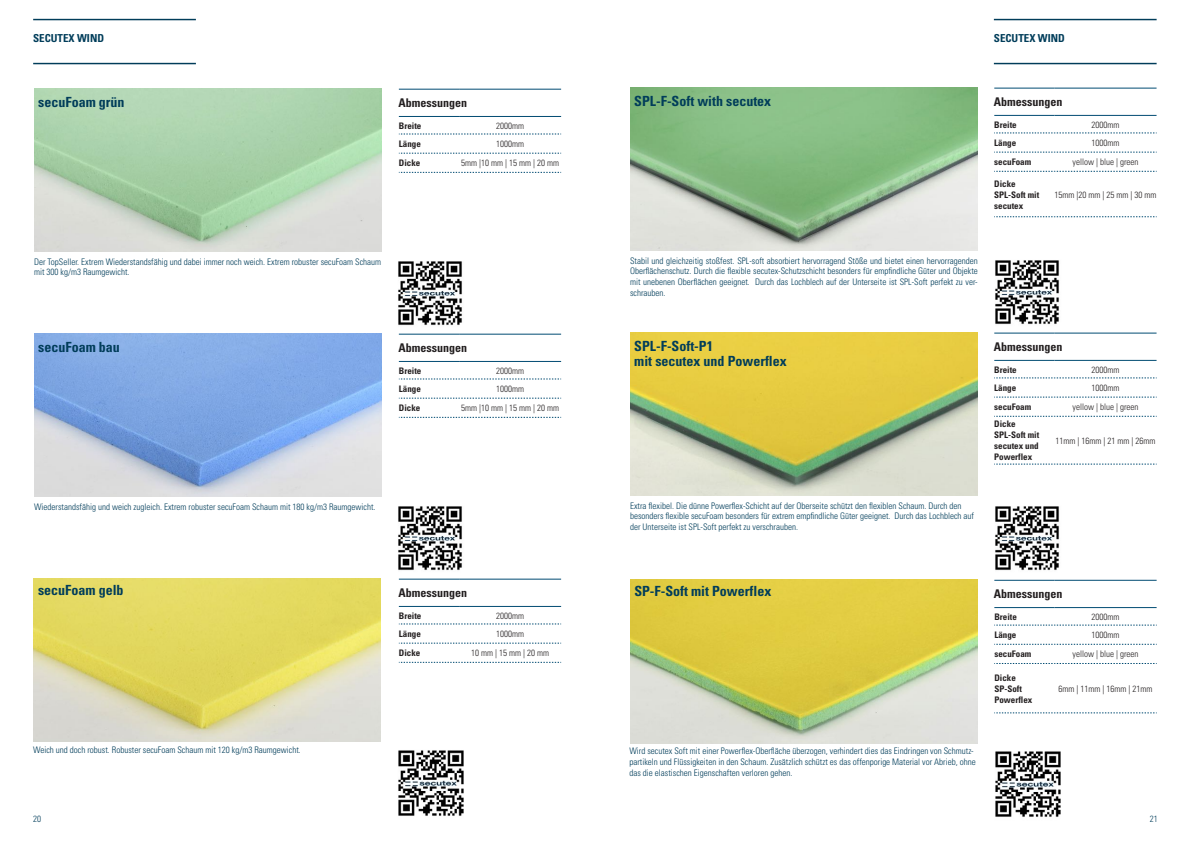
<style>
.page{position:relative;width:1191px;height:842px;background:#fff}
.page>*{position:absolute;margin:0;border:0;box-sizing:border-box;transform-origin:0 0}
.t1{font:700 condensed 14px/15px "Univers";color:#013d5a}
.t2{font:700 condensed 12px "Univers";color:#231f20}
.t3{font:700 condensed 11px "Univers";color:#013d5a}
.t4{font:300 condensed 9px/10.8px "Univers";color:#013d5a}
.t5{font:300 condensed 9px "Univers";color:#231f20}
.t6{font:700 condensed 9px/11px "Univers";color:#231f20}
</style>
<div class="page">
<img style="left:398px;top:750px;width:66px;height:66px">
<img style="left:995px;top:751px;width:66px;height:66px">
<img style="left:398px;top:261px;width:64px;height:65px">
<img style="left:995px;top:260px;width:64px;height:65px">
<img style="left:398px;top:506px;width:64px;height:65px">
<img style="left:995px;top:506px;width:64px;height:65px">
<hr style="left:33px;top:19px;width:163px;height:1px;background:#013d5a">
<hr style="left:33px;top:63px;width:163px;height:1px;background:#013d5a">
<hr style="left:994px;top:19px;width:162px;height:1px;background:#013d5a">
<hr style="left:994px;top:63px;width:162px;height:1px;background:#013d5a">
<img style="left:34px;top:579px;width:347px;height:163px">
<img style="left:34px;top:89px;width:347px;height:163px">
<img style="left:630px;top:580px;width:347px;height:163px">
<img style="left:630px;top:88px;width:347px;height:163px">
<img style="left:34px;top:334px;width:347px;height:163px">
<img style="left:630px;top:333px;width:347px;height:163px">
<hr style="left:459px;top:579px;width:102px;height:1px;background:#004b72">
<hr style="left:459px;top:606px;width:102px;height:1px;background:#004b72">
<svg style="left:399px;top:624px;width:162px;height:1px"></svg>
<svg style="left:399px;top:643px;width:162px;height:1px"></svg>
<svg style="left:399px;top:662px;width:162px;height:1px"></svg>
<hr style="left:399px;top:579px;width:60px;height:1px;background:#004b72">
<hr style="left:399px;top:606px;width:60px;height:1px;background:#004b72">
<hr style="left:1054px;top:580px;width:102px;height:1px;background:#004b72">
<hr style="left:1054px;top:607px;width:102px;height:1px;background:#004b72">
<svg style="left:994px;top:625px;width:162px;height:1px"></svg>
<svg style="left:994px;top:644px;width:162px;height:1px"></svg>
<svg style="left:994px;top:663px;width:162px;height:1px"></svg>
<svg style="left:994px;top:713px;width:161px;height:1px"></svg>
<hr style="left:994px;top:580px;width:60px;height:1px;background:#004b72">
<hr style="left:994px;top:607px;width:60px;height:1px;background:#004b72">
<hr style="left:459px;top:89px;width:102px;height:1px;background:#004b72">
<hr style="left:459px;top:116px;width:102px;height:1px;background:#004b72">
<svg style="left:399px;top:134px;width:162px;height:1px"></svg>
<svg style="left:399px;top:153px;width:162px;height:1px"></svg>
<svg style="left:399px;top:172px;width:162px;height:1px"></svg>
<hr style="left:399px;top:89px;width:60px;height:1px;background:#004b72">
<hr style="left:399px;top:116px;width:60px;height:1px;background:#004b72">
<hr style="left:1054px;top:88px;width:102px;height:1px;background:#004b72">
<hr style="left:1054px;top:115px;width:102px;height:1px;background:#004b72">
<svg style="left:994px;top:133px;width:162px;height:1px"></svg>
<svg style="left:994px;top:152px;width:162px;height:1px"></svg>
<svg style="left:994px;top:171px;width:162px;height:1px"></svg>
<svg style="left:994px;top:217px;width:161px;height:1px"></svg>
<hr style="left:994px;top:88px;width:60px;height:1px;background:#004b72">
<hr style="left:994px;top:115px;width:60px;height:1px;background:#004b72">
<hr style="left:1054px;top:333px;width:102px;height:1px;background:#004b72">
<hr style="left:1054px;top:360px;width:102px;height:1px;background:#004b72">
<svg style="left:994px;top:378px;width:162px;height:1px"></svg>
<svg style="left:994px;top:397px;width:162px;height:1px"></svg>
<svg style="left:994px;top:416px;width:162px;height:1px"></svg>
<svg style="left:994px;top:464px;width:162px;height:1px"></svg>
<hr style="left:994px;top:333px;width:60px;height:1px;background:#004b72">
<hr style="left:994px;top:360px;width:60px;height:1px;background:#004b72">
<hr style="left:459px;top:334px;width:102px;height:1px;background:#004b72">
<hr style="left:459px;top:361px;width:102px;height:1px;background:#004b72">
<svg style="left:399px;top:379px;width:162px;height:1px"></svg>
<svg style="left:399px;top:398px;width:162px;height:1px"></svg>
<svg style="left:399px;top:417px;width:162px;height:1px"></svg>
<hr style="left:399px;top:334px;width:60px;height:1px;background:#004b72">
<hr style="left:399px;top:361px;width:60px;height:1px;background:#004b72">
<p class="t3" style="left:33px;top:31px;width:72px">SECUTEX WIND</p>
<p class="t3" style="left:994px;top:31px;width:72px">SECUTEX WIND</p>
<h1 class="t1" style="left:38px;top:95px;width:88px">secuFoam grün</h1>
<h1 class="t1" style="left:634px;top:94px;width:138px">SPL-F-Soft with secutex</h1>
<h2 class="t2" style="left:398px;top:96px;width:70px">Abmessungen</h2>
<h2 class="t2" style="left:993px;top:95px;width:70px">Abmessungen</h2>
<p class="t6" style="left:399px;top:120px;width:24px">Breite</p>
<p class="t5" style="left:496px;top:120px;width:29px">2000mm</p>
<p class="t6" style="left:399px;top:138px;width:23px">Länge</p>
<p class="t5" style="left:496px;top:139px;width:29px">1000mm</p>
<p class="t6" style="left:399px;top:158px;width:23px">Dicke</p>
<p class="t5" style="left:461px;top:158px;width:99px">5mm |10 mm | 15 mm | 20 mm</p>
<p class="t6" style="left:994px;top:119px;width:24px">Breite</p>
<p class="t5" style="left:1091px;top:119px;width:29px">2000mm</p>
<p class="t6" style="left:994px;top:137px;width:23px">Länge</p>
<p class="t5" style="left:1091px;top:138px;width:29px">1000mm</p>
<p class="t6" style="left:994px;top:157px;width:38px">secuFoam</p>
<p class="t5" style="left:1072px;top:157px;width:67px">yellow | blue | green</p>
<p class="t6" style="left:994px;top:178px;width:47px">Dicke<br>SPL-Soft mit secutex</p>
<p class="t5" style="left:1054px;top:189px;width:103px">15mm |20 mm | 25 mm | 30 mm</p>
<p class="t4" style="left:34px;top:256px;width:349px">Der TopSeller. Extrem Wiederstandsfähig und dabei immer noch weich. Extrem robuster secuFoam Schaum mit 300 kg/m3 Raumgewicht.</p>
<p class="t4" style="left:630px;top:255px;width:349px;text-align:justify">Stabil und gleichzeitig stoßfest. SPL-soft absorbiert hervorragend Stöße und bietet einen hervorragenden Oberflächenschutz. Durch die flexible secutex-Schutzschicht besonders für empfindliche Güter und Objekte mit unebenen Oberflächen geeignet. Durch das Lochblech auf der Unterseite ist SPL-Soft perfekt zu ver&shy;schrauben.</p>
<h1 class="t1" style="left:38px;top:340px;width:83px">secuFoam bau</h1>
<h1 class="t1" style="left:634px;top:339px;width:154px">SPL-F-Soft-P1<br>mit secutex und Powerflex</h1>
<h2 class="t2" style="left:398px;top:341px;width:70px">Abmessungen</h2>
<p class="t6" style="left:399px;top:365px;width:24px">Breite</p>
<p class="t5" style="left:496px;top:365px;width:29px">2000mm</p>
<p class="t6" style="left:399px;top:383px;width:23px">Länge</p>
<p class="t5" style="left:496px;top:384px;width:29px">1000mm</p>
<p class="t6" style="left:399px;top:403px;width:23px">Dicke</p>
<p class="t5" style="left:461px;top:403px;width:99px">5mm |10 mm | 15 mm | 20 mm</p>
<h2 class="t2" style="left:993px;top:340px;width:70px">Abmessungen</h2>
<p class="t6" style="left:994px;top:364px;width:24px">Breite</p>
<p class="t5" style="left:1091px;top:364px;width:29px">2000mm</p>
<p class="t6" style="left:994px;top:382px;width:23px">Länge</p>
<p class="t5" style="left:1091px;top:382px;width:29px">1000mm</p>
<p class="t6" style="left:994px;top:401px;width:38px">secuFoam</p>
<p class="t5" style="left:1072px;top:402px;width:67px">yellow | blue | green</p>
<p class="t6" style="left:994px;top:418px;width:47px">Dicke<br>SPL-Soft mit secutex und<br>Powerflex</p>
<p class="t5" style="left:1055px;top:435px;width:101px">11mm | 16mm | 21 mm | 26mm</p>
<p class="t4" style="left:34px;top:501px;width:343px">Wiederstandsfähig und weich zugleich. Extrem robuster secuFoam Schaum mit 180 kg/m3 Raumgewicht.</p>
<p class="t4" style="left:630px;top:500px;width:345px">Extra flexibel. Die dünne Powerflex-Schicht auf der Oberseite schützt den flexiblen Schaum. Durch den besonders flexible secuFoam besonders für extrem empfindliche Güter geeignet. Durch das Lochblech auf der Unterseite ist SPL-Soft perfekt zu verschrauben.</p>
<h1 class="t1" style="left:38px;top:583px;width:87px">secuFoam gelb</h1>
<h1 class="t1" style="left:634px;top:584px;width:138px">SP-F-Soft mit Powerflex</h1>
<h2 class="t2" style="left:398px;top:586px;width:70px">Abmessungen</h2>
<h2 class="t2" style="left:994px;top:587px;width:70px">Abmessungen</h2>
<p class="t6" style="left:399px;top:610px;width:24px">Breite</p>
<p class="t5" style="left:496px;top:610px;width:29px">2000mm</p>
<p class="t6" style="left:399px;top:628px;width:23px">Länge</p>
<p class="t5" style="left:496px;top:628px;width:29px">1000mm</p>
<p class="t6" style="left:399px;top:648px;width:23px">Dicke</p>
<p class="t5" style="left:471px;top:648px;width:79px">10 mm | 15 mm | 20 mm</p>
<p class="t4" style="left:33px;top:745px;width:269px">Weich und doch robust. Robuster secuFoam Schaum mit 120 kg/m3 Raumgewicht.</p>
<p class="t4" style="left:629px;top:746px;width:348px">Wird secutex Soft mit einer Powerflex-Oberfläche überzogen, verhindert dies das Eindringen von Schmutz&shy;partikeln und Flüssigkeiten in den Schaum. Zusätzlich schützt es das offenporige Material vor Abrieb, ohne das die elastischen Eigenschaften verloren gehen.</p>
<p class="t6" style="left:994px;top:611px;width:24px">Breite</p>
<p class="t5" style="left:1091px;top:611px;width:29px">2000mm</p>
<p class="t6" style="left:994px;top:629px;width:23px">Länge</p>
<p class="t5" style="left:1091px;top:630px;width:29px">1000mm</p>
<p class="t6" style="left:994px;top:649px;width:38px">secuFoam</p>
<p class="t5" style="left:1072px;top:649px;width:67px">yellow | blue | green</p>
<p class="t6" style="left:994px;top:672px;width:40px">Dicke<br>SP-Soft<br>Powerflex</p>
<p class="t5" style="left:1058px;top:683px;width:95px">6mm | 11mm | 16mm | 21mm</p>
<p class="t4" style="left:33px;top:814px;width:9px">20</p>
<p class="t4" style="left:1149px;top:814px;width:9px">21</p>
</div>
